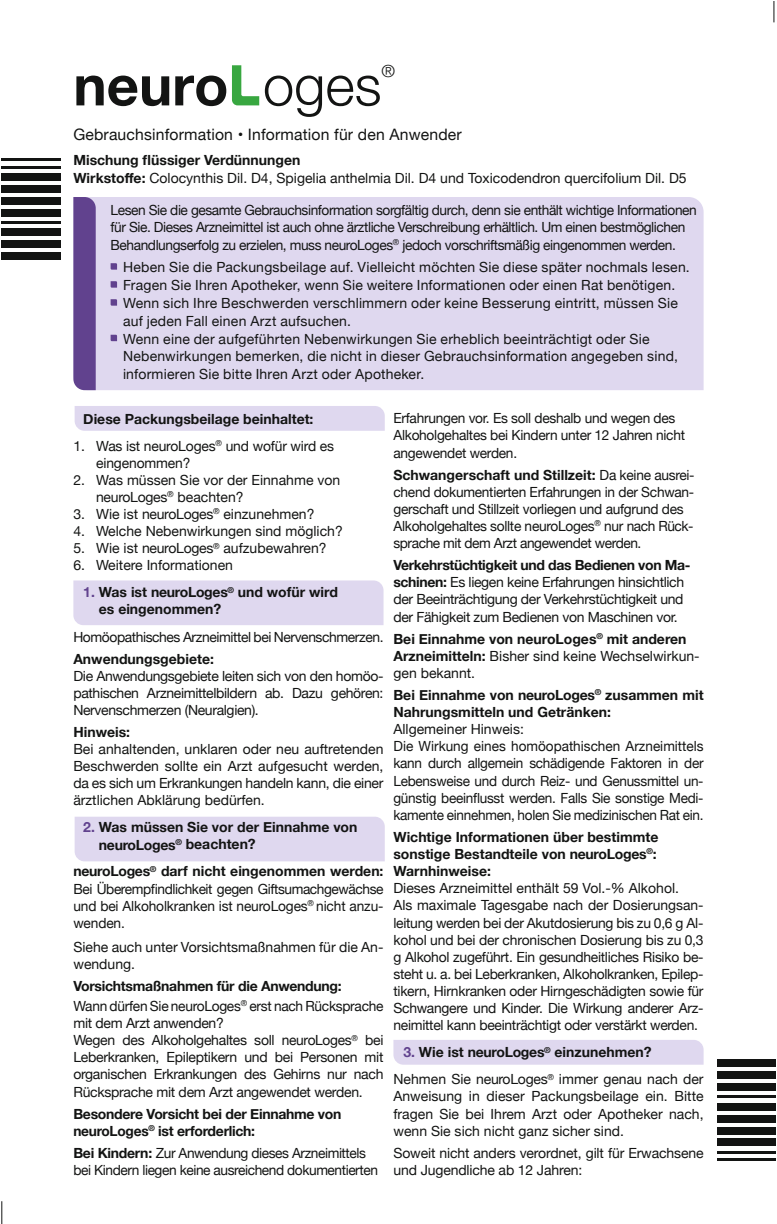
<style>
.page{position:relative;width:777px;height:1224px;background:#fff}
.page>*{position:absolute;margin:0;border:0;box-sizing:border-box;transform-origin:0 0}
.t1{font:700 56.18px "Helvetica Neue";color:#131413}
.t2{font:300 16.97px "Helvetica Neue";color:#131413}
.t3{font:15.75px "Helvetica Neue";letter-spacing:.01em;color:#131413}
.t4{font:14px/17.2px "Helvetica Neue";letter-spacing:-.02em;color:#131413}
.t5{font:14px/17.7px "Helvetica Neue";letter-spacing:.015em;color:#131413}
.t6{font:14px/17.2px "Helvetica Neue";color:#131413}
.t7{font:700 14px/17.2px "Helvetica Neue";color:#131413}
.t8{font:700 14px/17.2px "Helvetica Neue";letter-spacing:-.02em;color:#131413}
.s1{font-weight:300}
.s2{font-weight:700}
.s3{color:#61428e}
.s4{font-weight:400}
.s5{font-weight:700;color:#61428e}
</style>
<div class="page">
<svg style="left:232px;top:65px;width:27px;height:40px"></svg>
<div style="left:75px;top:406px;width:310px;height:25px;background:#dfd8ef"></div>
<div style="left:96px;top:197px;width:607px;height:193px;background:#dfd8ef"></div>
<svg style="left:73px;top:197px;width:23px;height:193px"></svg>
<svg style="left:111px;top:263px;width:6px;height:6px"></svg>
<svg style="left:111px;top:281px;width:6px;height:6px"></svg>
<svg style="left:111px;top:299px;width:6px;height:6px"></svg>
<svg style="left:111px;top:335px;width:6px;height:6px"></svg>
<div style="left:73px;top:580px;width:310px;height:45px;background:#dfd8ef"></div>
<div style="left:75px;top:816px;width:310px;height:45px;background:#dfd8ef"></div>
<div style="left:393px;top:1040px;width:310px;height:24px;background:#dfd8ef"></div>
<hr style="left:1px;top:158px;width:60px;height:3px;background:#131413">
<hr style="left:1px;top:166px;width:60px;height:3px;background:#131413">
<div style="left:1px;top:173px;width:60px;height:7px;background:#131413"></div>
<div style="left:1px;top:185px;width:60px;height:7px;background:#131413"></div>
<div style="left:1px;top:197px;width:60px;height:7px;background:#131413"></div>
<div style="left:1px;top:209px;width:60px;height:7px;background:#131413"></div>
<hr style="left:1px;top:221px;width:60px;height:3px;background:#131413">
<div style="left:1px;top:229px;width:60px;height:7px;background:#131413"></div>
<div style="left:1px;top:241px;width:60px;height:7px;background:#131413"></div>
<div style="left:1px;top:253px;width:60px;height:7px;background:#131413"></div>
<svg style="left:717px;top:1066px;width:58px;height:95px"></svg>
<hr style="left:717px;top:1158px;width:58px;height:2px;background:#131413">
<hr style="left:717px;top:1150px;width:58px;height:3px;background:#131413">
<div style="left:717px;top:1138px;width:58px;height:7px;background:#131413"></div>
<div style="left:717px;top:1126px;width:58px;height:7px;background:#131413"></div>
<div style="left:717px;top:1114px;width:58px;height:7px;background:#131413"></div>
<div style="left:717px;top:1102px;width:58px;height:7px;background:#131413"></div>
<hr style="left:717px;top:1095px;width:58px;height:2px;background:#131413">
<div style="left:717px;top:1083px;width:58px;height:7px;background:#131413"></div>
<div style="left:717px;top:1071px;width:58px;height:7px;background:#131413"></div>
<div style="left:717px;top:1059px;width:58px;height:7px;background:#131413"></div>
<svg style="left:773px;top:1px;width:2px;height:21px"></svg>
<svg style="left:1px;top:1201px;width:2px;height:22px"></svg>
<p class="t2" style="left:381px;top:57px;width:15px">®</p>
<h1 class="t1" style="left:73px;top:41px;width:310px">neuro <span class="s1">oges</span></h1>
<p class="t3" style="left:73px;top:123px;width:390px">Gebrauchsinformation • Information für den Anwender</p>
<p class="t6" style="left:73px;top:152px;width:615px"><span class="s2">Mischung flüssiger Verdünnungen<br>Wirkstoffe:</span> Colocynthis Dil. D4, Spigelia anthelmia Dil. D4 und Toxicodendron quercifolium Dil. D5</p>
<p class="t4" style="left:111px;top:202px;width:588px">Lesen Sie die gesamte Gebrauchsinformation sorgfältig durch, denn sie enthält wichtige Informationen für Sie. Dieses Arzneimittel ist auch ohne ärztliche Verschreibung erhältlich. Um einen bestmöglichen<br>Behandlungserfolg zu erzielen, muss neuroLoges<sup>®</sup> jedoch vorschriftsmäßig eingenommen werden.</p>
<p class="t5" style="left:123px;top:259px;width:568px">Heben Sie die Packungsbeilage auf. Vielleicht möchten Sie diese später nochmals lesen.<br>Fragen Sie Ihren Apotheker, wenn Sie weitere Informationen oder einen Rat benötigen.<br>Wenn sich Ihre Beschwerden verschlimmern oder keine Besserung eintritt, müssen Sie auf jeden Fall einen Arzt aufsuchen.<br>Wenn eine der aufgeführten Nebenwirkungen Sie erheblich beeinträchtigt oder Sie Nebenwirkungen bemerken, die nicht in dieser Gebrauchsinformation angegeben sind, informieren Sie bitte Ihren Arzt oder Apotheker.</p>
<p class="t7" style="left:83px;top:410px;width:232px">Diese Packungsbeilage beinhaltet:</p>
<p class="t4" style="left:96px;top:438px;width:239px;text-indent:-23px">1. Was ist neuroLoges<sup>®</sup> und wofür wird es eingenommen?</p>
<p class="t6" style="left:96px;top:472px;width:246px;text-indent:-23px">2. Was müssen Sie vor der Einnahme von neuroLoges<sup>®</sup> beachten?</p>
<p class="t6" style="left:73px;top:506px;width:243px">3. Wie ist neuroLoges<sup>®</sup> einzunehmen?</p>
<p class="t6" style="left:73px;top:523px;width:271px">4. Welche Nebenwirkungen sind möglich?</p>
<p class="t6" style="left:73px;top:540px;width:255px">5. Wie ist neuroLoges<sup>®</sup> aufzubewahren?</p>
<p class="t6" style="left:73px;top:557px;width:161px">6. Weitere Informationen</p>
<p class="t7" style="left:99px;top:584px;width:240px;text-indent:-16px"><span class="s3">1.</span> Was ist neuroLoges<sup>®</sup> und wofür wird es eingenommen?</p>
<p class="t4" style="left:73px;top:628px;width:312px">Homöopathisches Arzneimittel bei Nervenschmerzen.</p>
<p class="t7" style="left:73px;top:650px;width:142px">Anwendungsgebiete:</p>
<p class="t4" style="left:73px;top:667px;width:312px;text-align:justify">Die Anwendungsgebiete leiten sich von den homöo&shy;pathischen Arzneimittelbildern ab. Dazu gehören:<br>Nervenschmerzen (Neuralgien).</p>
<p class="t7" style="left:73px;top:723px;width:58px">Hinweis:</p>
<p class="t4" style="left:73px;top:741px;width:312px;text-align:justify">Bei anhaltenden, unklaren oder neu auftretenden Beschwerden sollte ein Arzt aufgesucht werden, da es sich um Erkrankungen handeln kann, die einer ärztlichen Abklärung bedürfen.</p>
<p class="t7" style="left:99px;top:819px;width:260px;text-indent:-16px"><span class="s3">2.</span> Was müssen Sie vor der Einnahme von neuroLoges<sup>®</sup> beachten?</p>
<p class="t4" style="left:73px;top:863px;width:312px;text-align:justify"><span class="s2">neuroLoges</span><sup>®</sup> <span class="s2">darf nicht eingenommen werden:<br></span>Bei Überempfindlichkeit gegen Giftsumachgewächse und bei Alkoholkranken ist neuroLoges<sup>®</sup> nicht anzu&shy;wenden.</p>
<p class="t6" style="left:73px;top:939px;width:312px">Siehe auch unter Vorsichtsmaßnahmen für die An&shy;wendung.</p>
<p class="t4" style="left:73px;top:977px;width:312px;line-height:19.8px"><span class="s2">Vorsichtsmaßnahmen für die Anwendung:<br></span>Wann dürfen Sie neuroLoges<sup>®</sup> erst nach Rücksprache</p>
<p class="t4" style="left:73px;top:1015px;width:312px">mit dem Arzt anwenden?<br>Wegen des Alkoholgehaltes soll neuroLoges<sup>®</sup> bei Leberkranken, Epileptikern und bei Personen mit organischen Erkrankungen des Gehirns nur nach Rücksprache mit dem Arzt angewendet werden.</p>
<p class="t8" style="left:73px;top:1105px;width:270px">Besondere Vorsicht bei der Einnahme von neuroLoges<sup>®</sup> ist erforderlich:</p>
<p class="t4" style="left:73px;top:1144px;width:306px"><span class="s2">Bei Kindern:</span> Zur Anwendung dieses Arzneimittels bei Kindern liegen keine ausreichend dokumentierten</p>
<p class="t4" style="left:393px;top:410px;width:293px">Erfahrungen vor. Es soll deshalb und wegen des<br>Alkoholgehaltes bei Kindern unter 12 Jahren nicht angewendet werden.</p>
<p class="t4" style="left:393px;top:467px;width:303px"><span class="s2">Schwangerschaft und Stillzeit:</span> Da keine ausrei&shy;chend dokumentierten Erfahrungen in der Schwan&shy;gerschaft und Stillzeit vorliegen und aufgrund des Alkoholgehaltes sollte neuroLoges<sup>®</sup> nur nach Rück&shy;sprache mit dem Arzt angewendet werden.</p>
<p class="t4" style="left:393px;top:557px;width:299px"><span class="s2">Verkehrstüchtigkeit und das Bedienen von Ma&shy;schinen:</span> Es liegen keine Erfahrungen hinsichtlich der Beeinträchtigung der Verkehrstüchtigkeit und der Fähigkeit zum Bedienen von Maschinen vor.</p>
<p class="t7" style="left:393px;top:630px;width:308px">Bei Einnahme von neuroLoges<sup>®</sup> mit anderen<br>Arzneimitteln: <span class="s4">Bisher sind keine Wechselwirkun&shy;gen bekannt.</span></p>
<p class="t7" style="left:393px;top:686px;width:312px">Bei Einnahme von neuroLoges<sup>®</sup> zusammen mit<br>Nahrungsmitteln und Getränken:</p>
<p class="t4" style="left:393px;top:721px;width:312px">Allgemeiner Hinweis:<br>Die Wirkung eines homöopathischen Arzneimittels kann durch allgemein schädigende Faktoren in der Lebensweise und durch Reiz- und Genussmittel un&shy;günstig beeinflusst werden. Falls Sie sonstige Medi&shy;kamente einnehmen, holen Sie medizinischen Rat ein.</p>
<p class="t7" style="left:393px;top:828px;width:266px">Wichtige Informationen über bestimmte sonstige Bestandteile von neuroLoges<sup>®</sup>:<br>Warnhinweise:</p>
<p class="t4" style="left:393px;top:880px;width:312px">Dieses Arzneimittel enthält 59 Vol.-% Alkohol.<br>Als maximale Tagesgabe nach der Dosierungsan&shy;leitung werden bei der Akutdosierung bis zu 0,6 g Al&shy;kohol und bei der chronischen Dosierung bis zu 0,3 g Alkohol zugeführt. Ein gesundheitliches Risiko be&shy;steht u. a. bei Leberkranken, Alkoholkranken, Epilep&shy;tikern, Hirnkranken oder Hirngeschädigten sowie für Schwangere und Kinder. Die Wirkung anderer Arz&shy;neimittel kann beeinträchtigt oder verstärkt werden.</p>
<p class="t6" style="left:393px;top:1039px;width:312px;line-height:26.9px;text-indent:10px"><span class="s5">3.</span> <span class="s2">Wie ist neuroLoges</span><sup>®</sup> <span class="s2">einzunehmen?<br></span>Nehmen Sie neuroLoges<sup>®</sup> immer genau nach der</p>
<p class="t4" style="left:393px;top:1088px;width:312px;text-align:justify">Anweisung in dieser Packungsbeilage ein. Bitte fragen Sie bei Ihrem Arzt oder Apotheker nach, wenn Sie sich nicht ganz sicher sind.</p>
<p class="t4" style="left:393px;top:1144px;width:312px">Soweit nicht anders verordnet, gilt für Erwachsene und Jugendliche ab 12 Jahren:</p>
</div>
